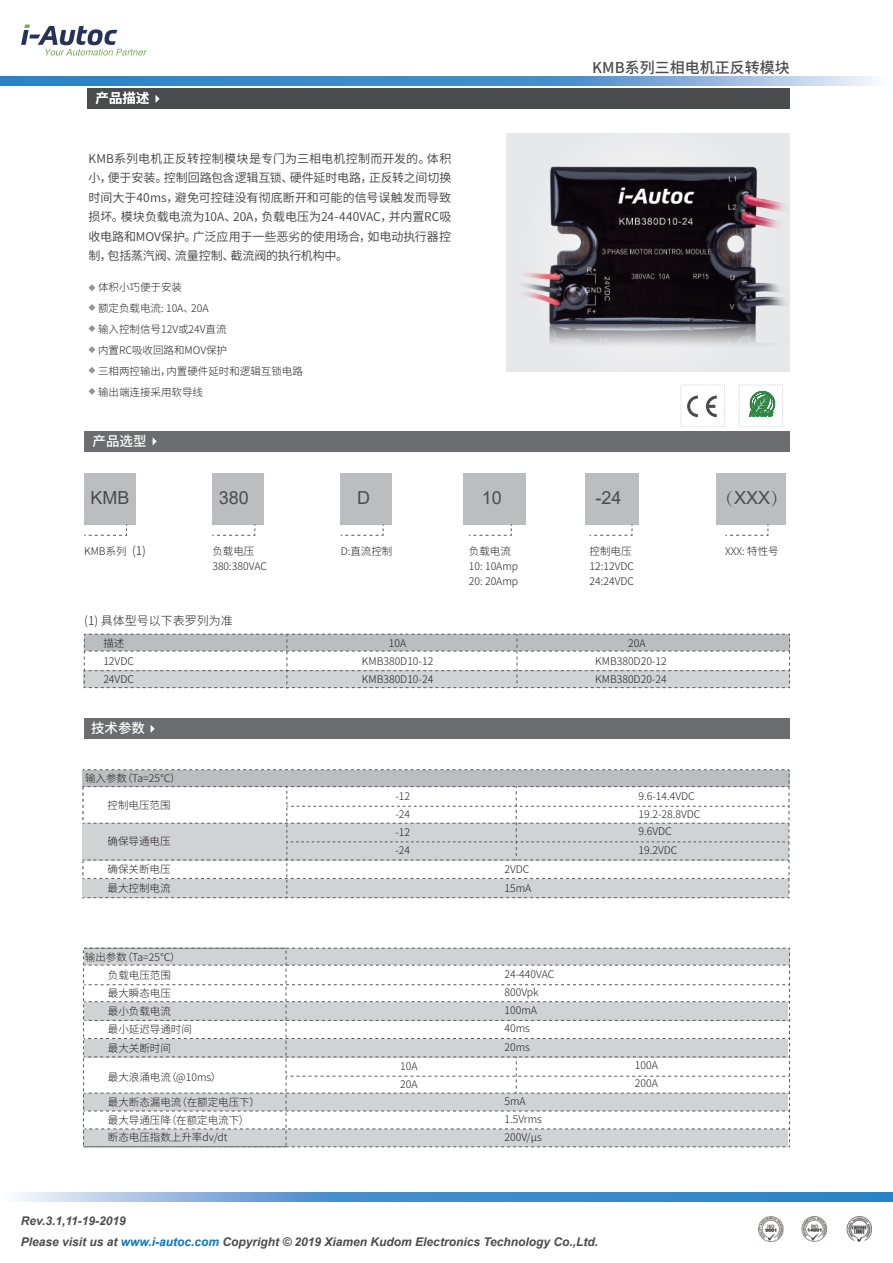
<style>
.page{position:relative;width:893px;height:1263px;background:#fff}
.page>*{position:absolute;margin:0;border:0;box-sizing:border-box;transform-origin:0 0}
.t1{font:18px "Arial";color:#4b4c4d}
.t2{font:500 15px "Source Han Sans CN";color:#4b4c4d}
.t3{font:500 13.5px "Source Han Sans CN";color:#fff}
.t4{font:12px/19.5px "Source Han Sans CN";letter-spacing:-.005em;color:#3e3e3f;text-align:justify}
.t5{font:italic 700 12px/21px "Arial";color:#4b4c4d}
.t6{font:300 12px "Source Han Sans CN";color:#231f20}
.t7{font:300 10.5px/18.1px "Source Han Sans CN";color:#231f20}
.s1{font-family:"Adobe Song Std";font-weight:300}
.s2{color:#1074bc}
</style>
<div class="page">
<svg style="left:21px;top:24px;width:126px;height:32px"></svg>
<img style="left:759px;top:1216px;width:113px;height:26px">
<svg style="left:83px;top:769px;width:707px;height:129px"></svg>
<svg style="left:84px;top:948px;width:706px;height:199px"></svg>
<div style="left:681px;top:385px;width:44px;height:42px;border:1px dashed #d1d2d4"></div>
<div style="left:739px;top:385px;width:44px;height:42px;border:1px dashed #d1d2d4"></div>
<svg style="left:689px;top:413px;width:28px;height:4px"></svg>
<svg style="left:749px;top:413px;width:25px;height:4px"></svg>
<div style="left:87px;top:89px;width:703px;height:20px;background:#4b4c4d"></div>
<div style="left:84px;top:718px;width:706px;height:21px;background:#6c6d70"></div>
<div style="left:84px;top:431px;width:706px;height:21px;background:#6c6d70"></div>
<div style="left:84px;top:473px;width:51px;height:51px;background:#bcbdc0"></div>
<svg style="left:84px;top:524px;width:43px;height:12px"></svg>
<div style="left:212px;top:473px;width:51px;height:51px;background:#bcbdc0"></div>
<svg style="left:212px;top:524px;width:44px;height:12px"></svg>
<div style="left:341px;top:473px;width:51px;height:51px;background:#bcbdc0"></div>
<svg style="left:341px;top:524px;width:43px;height:12px"></svg>
<div style="left:463px;top:473px;width:63px;height:51px;background:#bcbdc0"></div>
<svg style="left:469px;top:524px;width:43px;height:12px"></svg>
<div style="left:585px;top:473px;width:54px;height:51px;background:#bcbdc0"></div>
<svg style="left:590px;top:524px;width:43px;height:12px"></svg>
<div style="left:716px;top:473px;width:70px;height:51px;background:#bcbdc0"></div>
<svg style="left:725px;top:524px;width:44px;height:12px"></svg>
<svg style="left:84px;top:634px;width:706px;height:55px"></svg>
<svg style="left:88px;top:284px;width:7px;height:7px"></svg>
<svg style="left:88px;top:304px;width:7px;height:7px"></svg>
<svg style="left:88px;top:346px;width:7px;height:7px"></svg>
<svg style="left:88px;top:325px;width:7px;height:7px"></svg>
<svg style="left:88px;top:367px;width:7px;height:7px"></svg>
<svg style="left:88px;top:388px;width:7px;height:7px"></svg>
<svg style="left:156px;top:95px;width:4px;height:8px"></svg>
<svg style="left:153px;top:438px;width:4px;height:7px"></svg>
<svg style="left:151px;top:725px;width:4px;height:8px"></svg>
<img style="left:506px;top:133px;width:284px;height:280px">
<svg style="left:18px;top:1192px;width:875px;height:9px;background:#5c9ad1"></svg>
<svg style="left:0;top:77px;width:876px;height:8px;background:#5c9ad1"></svg>
<p class="t3" style="left:96px;top:91px;width:56px">产品描述</p>
<p class="t4" style="left:88px;top:149px;width:365px">KMB系列电机正反转控制模块是专门为三相电机控制而开发的。体积小，便于安装。控制回路包含逻辑互锁、硬件延时电路，正反转之间切换时间大于40ms，避免可控硅没有彻底断开和可能的信号误触发而导致损坏。模块负载电流为10A、20A，负载电压为24-440VAC，并内置RC吸收电路和MOV保护。广泛应用于一些恶劣的使用场合，如电动执行器控制，包括蒸汽阀、流量控制、截流阀的执行机构中。</p>
<p class="t7" style="left:98px;top:276px;width:206px;line-height:21px">体积小巧便于安装<br>额定负载电流: 10A、20A<br>输入控制信号12V或24V直流<br>内置RC吸收回路和MOV保护<br>三相两控输出，内置硬件延时和逻辑互锁电路输出端连接采用软导线</p>
<p class="t3" style="left:93px;top:433px;width:55px">产品选型</p>
<h1 class="t1" style="left:90px;top:486px;width:41px">KMB</h1>
<h1 class="t1" style="left:219px;top:486px;width:32px">380</h1>
<h1 class="t1" style="left:357px;top:486px;width:14px">D</h1>
<p class="t6" style="left:132px;top:544px;width:15px">(1)</p>
<p class="t7" style="left:84px;top:542px;width:44px">KMB系列</p>
<p class="t7" style="left:212px;top:544px;width:56px;line-height:15px">负载电压<br>380:380VAC</p>
<p class="t7" style="left:341px;top:542px;width:53px">D:直流控制</p>
<p class="t6" style="left:84px;top:614px;width:150px">(1) 具体型号以下表罗列为准</p>
<h1 class="t1" style="left:482px;top:486px;width:22px">10</h1>
<p class="t7" style="left:469px;top:544px;width:51px;line-height:15px">负载电流<br>10: 10Amp<br>20: 20Amp</p>
<h2 class="t2" style="left:592px;top:59px;width:199px">KMB系列三相电机正反转模块</h2>
<h1 class="t1" style="left:596px;top:486px;width:28px">-24</h1>
<p class="t7" style="left:590px;top:544px;width:46px;line-height:15px">控制电压<br>12:12VDC<br>24:24VDC</p>
<h1 class="t1" style="left:716px;top:486px;width:74px"><span class="s1">（</span>XXX<span class="s1">）</span></h1>
<p class="t7" style="left:725px;top:542px;width:55px">XXX: 特性号</p>
<p class="t7" style="left:103px;top:634px;width:22px">描述</p>
<p class="t7" style="left:103px;top:652px;width:32px">12VDC<br>24VDC</p>
<p class="t3" style="left:91px;top:721px;width:55px">技术参数</p>
<p class="t7" style="left:85px;top:770px;width:97px">输入参数（Ta=25℃）</p>
<p class="t7" style="left:108px;top:796px;width:64px">控制电压范围</p>
<p class="t7" style="left:108px;top:832px;width:64px">确保导通电压</p>
<p class="t7" style="left:108px;top:860px;width:64px;line-height:18.8px">确保关断电压最大控制电流</p>
<p class="t7" style="left:108px;top:948px;width:74px;text-indent:-23px">输出参数（Ta=25℃）负载电压范围最大瞬态电压</p>
<p class="t7" style="left:108px;top:1002px;width:85px;line-height:18.6px">最小负载电流<br>最小延迟导通时间最大关断时间</p>
<p class="t7" style="left:108px;top:1068px;width:115px">最大浪涌电流（@10ms）</p>
<p class="t7" style="left:108px;top:1093px;width:153px">最大断态漏电流（在额定电压下）最大导通压降（在额定电流下）</p>
<p class="t7" style="left:108px;top:1129px;width:121px">断态电压指数上升率dv/dt</p>
<p class="t7" style="left:362px;top:635px;width:73px;text-align:center">10A<br>KMB380D10-12<br>KMB380D10-24</p>
<p class="t7" style="left:595px;top:635px;width:73px;text-indent:33px">20A<br>KMB380D20-12<br>KMB380D20-24</p>
<p class="t7" style="left:395px;top:787px;width:16px;text-align:justify">-12 -24 -12 -24</p>
<p class="t7" style="left:400px;top:1058px;width:19px">10A<br>20A</p>
<p class="t7" style="left:505px;top:860px;width:28px;line-height:18.9px">2VDC<br>15mA</p>
<p class="t7" style="left:505px;top:965px;width:51px">24-440VAC<br>800Vpk<br>100mA<br>40ms<br>20ms</p>
<p class="t7" style="left:505px;top:1092px;width:39px">5mA<br>1.5Vrms<br>200V/µs</p>
<p class="t7" style="left:639px;top:787px;width:63px">9.6-14.4VDC<br>19.2-28.8VDC</p>
<p class="t7" style="left:639px;top:822px;width:40px;line-height:18.9px">9.6VDC<br>19.2VDC</p>
<p class="t7" style="left:635px;top:1056px;width:25px">100A<br>200A</p>
<p class="t5" style="left:21px;top:1210px;width:579px">Rev.3.1,11-19-2019<br>Please visit us at <span class="s2">www.i-autoc.com</span> Copyright © 2019 Xiamen Kudom Electronics Technology Co.,Ltd.</p>
</div>
